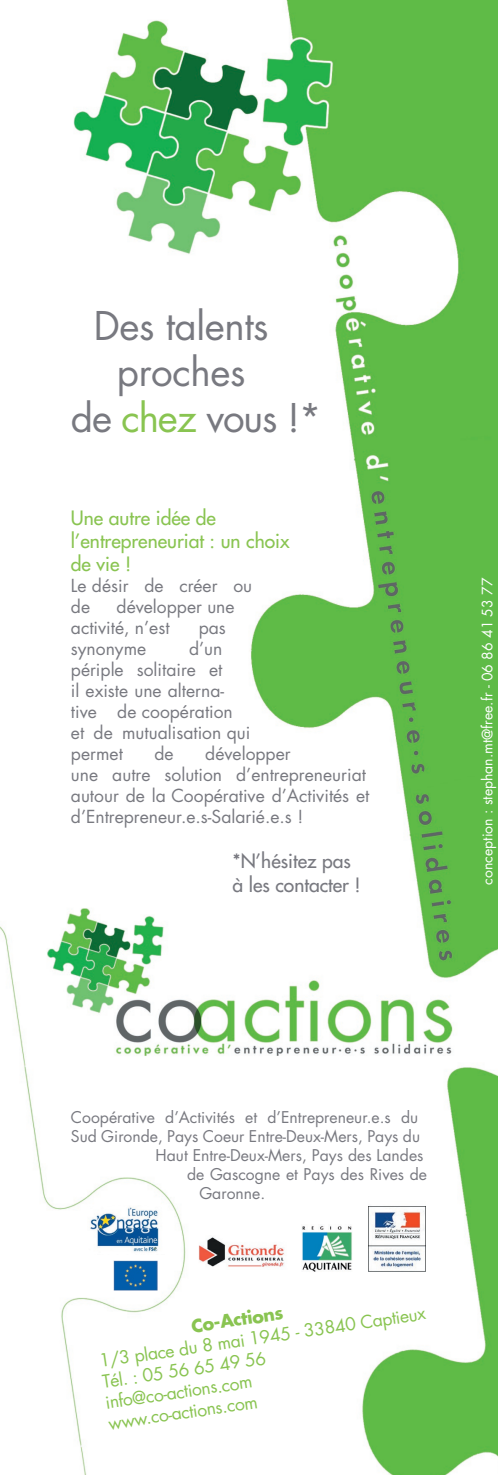
<style>
.page{position:relative;width:498px;height:1475px;background:#fff}
.page>*{position:absolute;margin:0;border:0;box-sizing:border-box;transform-origin:0 0}
.t1{font:38.5px "Futura";letter-spacing:-.01em;color:#787980}
.t2{font:38.5px "Futura";letter-spacing:-.03em;color:#787980}
.t3{font:19.25px/23.1px "Futura";color:#89c451}
.t4{font:19.25px/23.1px "Futura";color:#787980}
.t5{font:17.5px/21px "Futura";color:#787980}
.t6{font:17.5px/21.2px "Futura";color:#89c451}
.t7{font:700 17.5px "Futura";color:#89c451}
.t8{font:15.75px "Futura";color:#787980}
.t9{font:14px "Futura";color:#fff}
.s1{color:#89c451}
</style>
<div class="page">
<img style="left:0;top:0;width:498px;height:1475px">
<img style="left:192px;top:1235px;width:96px;height:34px">
<img style="left:87px;top:1205px;width:77px;height:49px">
<img style="left:368px;top:1200px;width:57px;height:71px">
<img style="left:114px;top:1260px;width:43px;height:30px">
<img style="left:301px;top:1225px;width:51px;height:48px">
<h1 class="t1" style="left:94px;top:301px;width:176px">Des talents</h1>
<h1 class="t1" style="left:117px;top:347px;width:130px">proches</h1>
<h1 class="t2" style="left:71px;top:394px;width:252px">de <span class="s1">chez</span> vous !*</h1>
<p class="t3" style="left:71px;top:506px;width:220px">Une autre idée de l’entrepreneuriat : un choix de vie !</p>
<p class="t5" style="left:71px;top:576px;width:183px">Le désir de créer ou de</p>
<p class="t5" style="left:71px;top:597px;width:165px;text-indent:46px">développer une activité, n’est</p>
<p class="t5" style="left:199px;top:618px;width:29px">pas</p>
<p class="t5" style="left:71px;top:639px;width:181px;text-indent:118px">d’un périple solitaire et<br>il existe une alterna&shy;tive de coopération et de mutualisation qui permet</p>
<p class="t5" style="left:71px;top:639px;width:77px">synonyme</p>
<p class="t5" style="left:71px;top:744px;width:300px;text-indent:134px">développer<br>une autre solution d’entrepreneuriat autour de la Coopérative d’Activités et d’Entrepreneur.e.s-Salarié.e.s !</p>
<p class="t5" style="left:154px;top:744px;width:21px">de</p>
<p class="t4" style="left:232px;top:849px;width:130px">*N’hésitez pas à les contacter !</p>
<p class="t9" style="left:478px;top:884px;width:308px;rotate:-90deg">conception : stephan.mt@free.fr - 06 86 41 53 77</p>
<p class="t8" style="left:71px;top:1107px;width:349px">Coopérative d’Activités et d’Entrepreneur.e.s du</p>
<p class="t8" style="left:71px;top:1126px;width:350px">Sud Gironde, Pays Coeur Entre-Deux-Mers, Pays du</p>
<p class="t8" style="left:155px;top:1145px;width:269px">Haut Entre-Deux-Mers, Pays des Landes</p>
<p class="t8" style="left:187px;top:1164px;width:241px">de Gascogne et Pays des Rives de</p>
<p class="t8" style="left:199px;top:1183px;width:67px">Garonne.</p>
<p class="t7" style="left:190px;top:1314px;width:94px;rotate:-8deg">Co-Actions</p>
<p class="t6" style="left:98px;top:1349px;width:331px;rotate:-8deg">1/3 place du 8 mai 1945 - 33840 Captieux<br>Tél. : 05 56 65 49 56<br>info@co-actions.com<br>www.co-actions.com</p>
</div>
